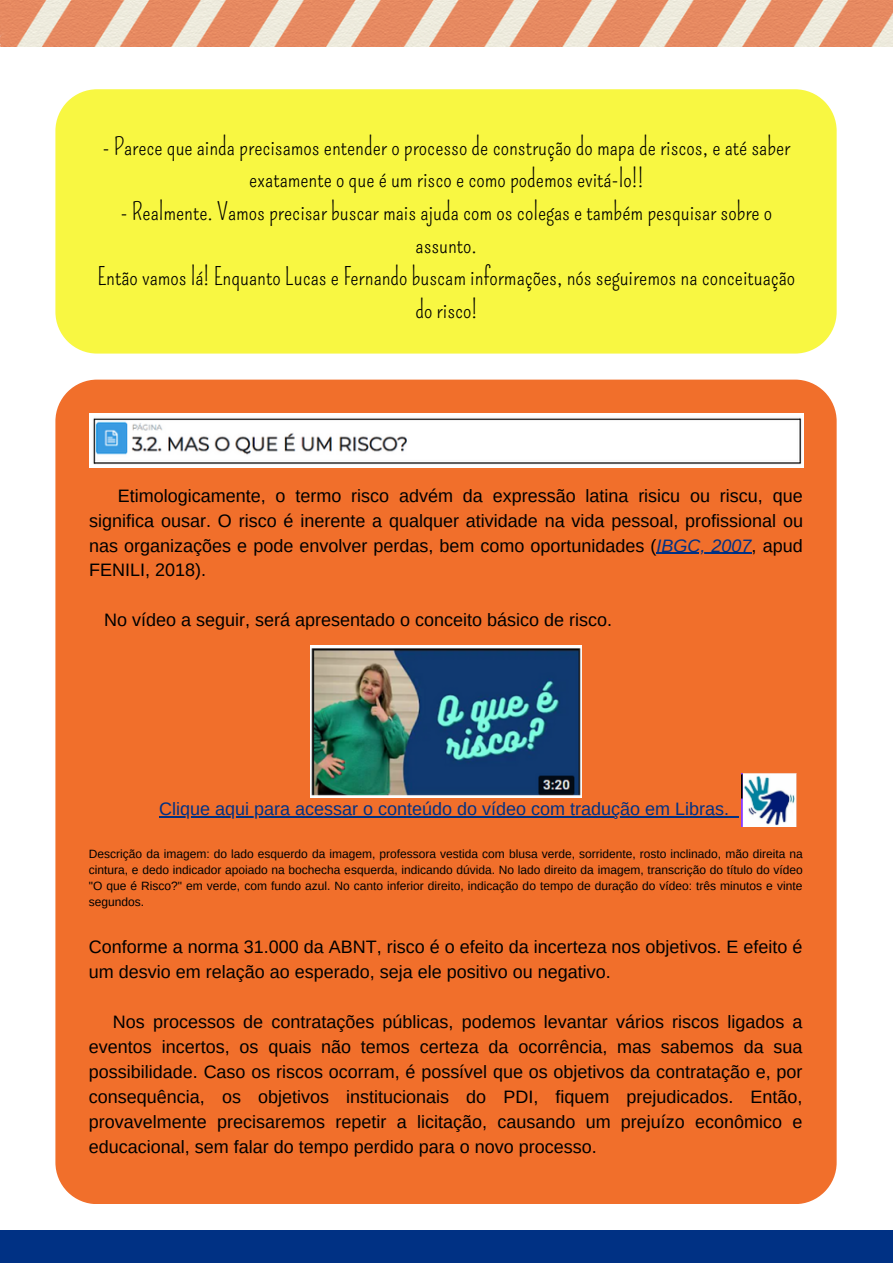
<style>
.page{position:relative;width:893px;height:1264px;background:#fff}
.page>*{position:absolute;margin:0;border:0;box-sizing:border-box;transform-origin:0 0}
.t1{font:24px/32.5px "Pompiere";color:#000;text-align:center}
.t2{font:18px/25px "Arimo";color:#000;text-align:justify}
.t3{font:18px "Arimo";color:#003184}
.t4{font:12px/16px "Arimo";color:#000;text-align:justify}
.s1{font-style:italic;color:#003184}
</style>
<div class="page">
<div style="left:0;top:1230px;width:892px;height:32px;background:#003184"></div>
<img style="left:0;top:0;width:892px;height:47px">
<div style="left:55px;top:89px;width:781px;height:264px;background:#f8f742"></div>
<div style="left:55px;top:379px;width:781px;height:824px;background:#f16f2b"></div>
<img style="left:89px;top:413px;width:714px;height:54px">
<hr style="left:656px;top:552px;width:95px;height:1px;background:#003184">
<img style="left:310px;top:646px;width:271px;height:151px">
<img style="left:741px;top:773px;width:55px;height:53px">
<hr style="left:159px;top:816px;width:570px;height:1px;background:#003184">
<p class="t1" style="left:102px;top:130px;width:689px">- Parece que ainda precisamos entender o processo de construção do mapa de riscos, e até saber exatamente o que é um risco e como podemos evitá-lo!!</p>
<p class="t1" style="left:120px;top:196px;width:653px">- Realmente. Vamos precisar buscar mais ajuda com os colegas e também pesquisar sobre o assunto.</p>
<p class="t1" style="left:97px;top:261px;width:699px">Então vamos lá! Enquanto Lucas e Fernando buscam informações, nós seguiremos na conceituação do risco!</p>
<p class="t2" style="left:89px;top:483px;width:715px;text-indent:28px">Etimologicamente, o termo risco advém da expressão latina risicu ou riscu, que significa ousar. O risco é inerente a qualquer atividade na vida pessoal, profissional ou nas organizações e pode envolver perdas, bem como oportunidades (<span class="s1">IBGC, 2007</span>, apud FENILI, 2018).</p>
<p class="t2" style="left:104px;top:607px;width:509px">No vídeo a seguir, será apresentado o conceito básico de risco.</p>
<p class="t3" style="left:159px;top:799px;width:571px">Clique aqui para acessar o conteúdo do vídeo com tradução em Libras.</p>
<p class="t4" style="left:89px;top:845px;width:715px">Descrição da imagem: do lado esquerdo da imagem, professora vestida com blusa verde, sorridente, rosto inclinado, mão direita na cintura, e dedo indicador apoiado na bochecha esquerda, indicando dúvida. No lado direito da imagem, transcrição do título do vídeo "O que é Risco?" em verde, com fundo azul. No canto inferior direito, indicação do tempo de duração do vídeo: três minutos e vinte segundos.</p>
<p class="t2" style="left:89px;top:934px;width:715px">Conforme a norma 31.000 da ABNT, risco é o efeito da incerteza nos objetivos. E efeito é um desvio em relação ao esperado, seja ele positivo ou negativo.</p>
<p class="t2" style="left:89px;top:1009px;width:715px;text-indent:24px">Nos processos de contratações públicas, podemos levantar vários riscos ligados a eventos incertos, os quais não temos certeza da ocorrência, mas sabemos da sua possibilidade. Caso os riscos ocorram, é possível que os objetivos da contratação e, por consequência, os objetivos institucionais do PDI, fiquem prejudicados. Então, provavelmente precisaremos repetir a licitação, causando um prejuízo econômico e educacional, sem falar do tempo perdido para o novo processo.</p>
</div>
